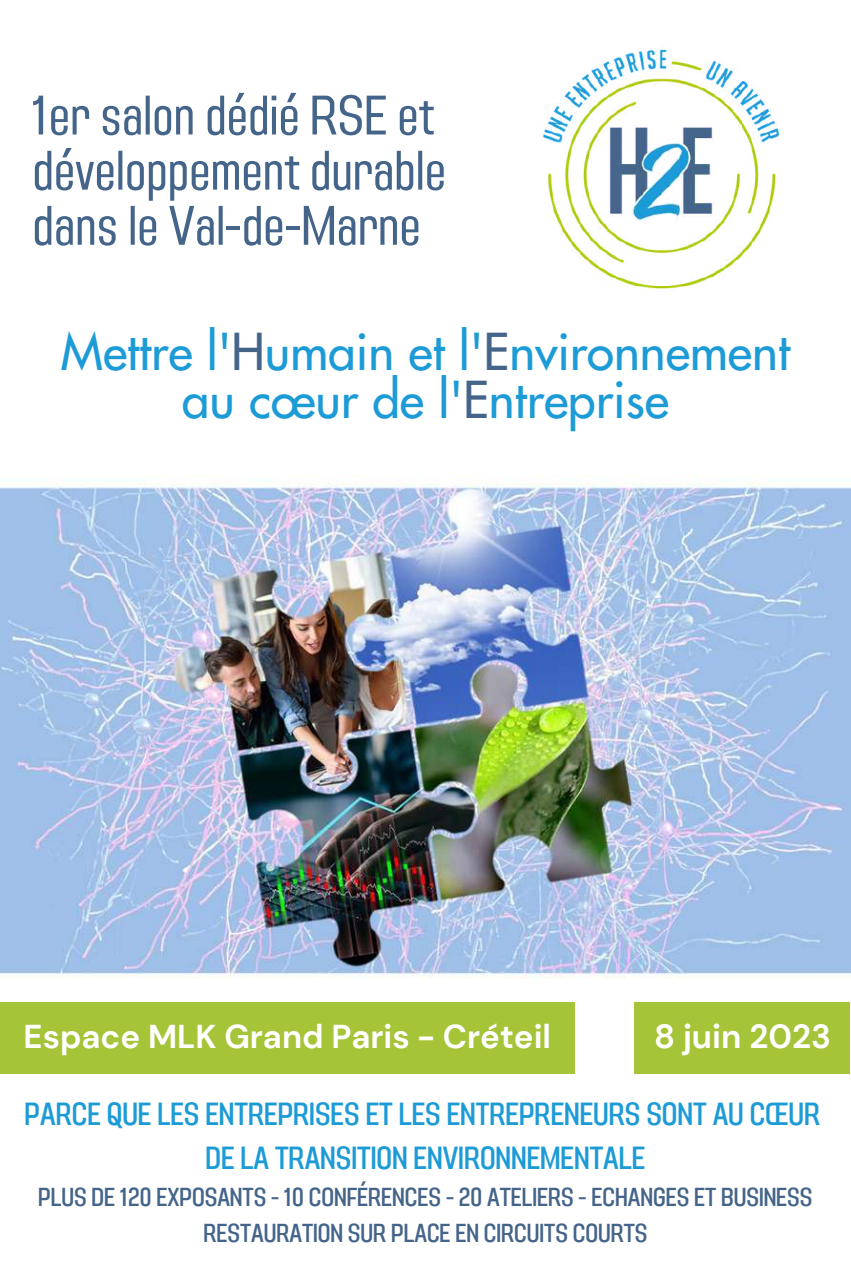
<style>
.page{position:relative;width:851px;height:1276px;background:#fff}
.page>*{position:absolute;margin:0;border:0;box-sizing:border-box;transform-origin:0 0}
.t1{font:55.5px/55.2px "Adirek Sans 400";color:#446489}
.t2{font:49.5px/48.3px "Futura";color:#1c9bd7;text-align:center}
.t3{font:700 33.3px "DM Sans";color:#fff}
.t4{font:700 33px "DM Sans";color:#fff}
.t5{font:31.95px/43.8px "Adirek Sans 500";color:#1c9bd7;text-align:center}
.t6{font:25.95px/36px "Adirek Sans 500";color:#446489;text-align:center}
.s1{color:#446489}
</style>
<div class="page">
<img style="left:0;top:476px;width:850px;height:503px">
<img style="left:542px;top:49px;width:238px;height:241px">
<div style="left:0;top:1002px;width:574px;height:72px;background:#a5c437"></div>
<div style="left:634px;top:1002px;width:215px;height:72px;background:#a5c437"></div>
<h1 class="t1" style="left:32px;top:88px;width:415px">1er salon dédié RSE et développement durable dans le Val-de-Marne</h1>
<h2 class="t2" style="left:61px;top:327px;width:730px">Mettre l'<span class="s1">H</span>umain et l'<span class="s1">E</span>nvironnement au cœur de l'<span class="s1">E</span>ntreprise</h2>
<p class="t4" style="left:24px;top:1015px;width:529px">Espace MLK Grand Paris - Créteil</p>
<p class="t3" style="left:654px;top:1015px;width:178px">8 juin 2023</p>
<p class="t5" style="left:25px;top:1092px;width:797px">PARCE QUE LES ENTREPRISES ET LES ENTREPRENEURS SONT AU CŒUR<br>DE LA TRANSITION ENVIRONNEMENTALE</p>
<p class="t6" style="left:38px;top:1179px;width:775px">PLUS DE 120 EXPOSANTS - 10 CONFÉRENCES - 20 ATELIERS - ECHANGES ET BUSINESS<br>RESTAURATION SUR PLACE EN CIRCUITS COURTS</p>
</div>
